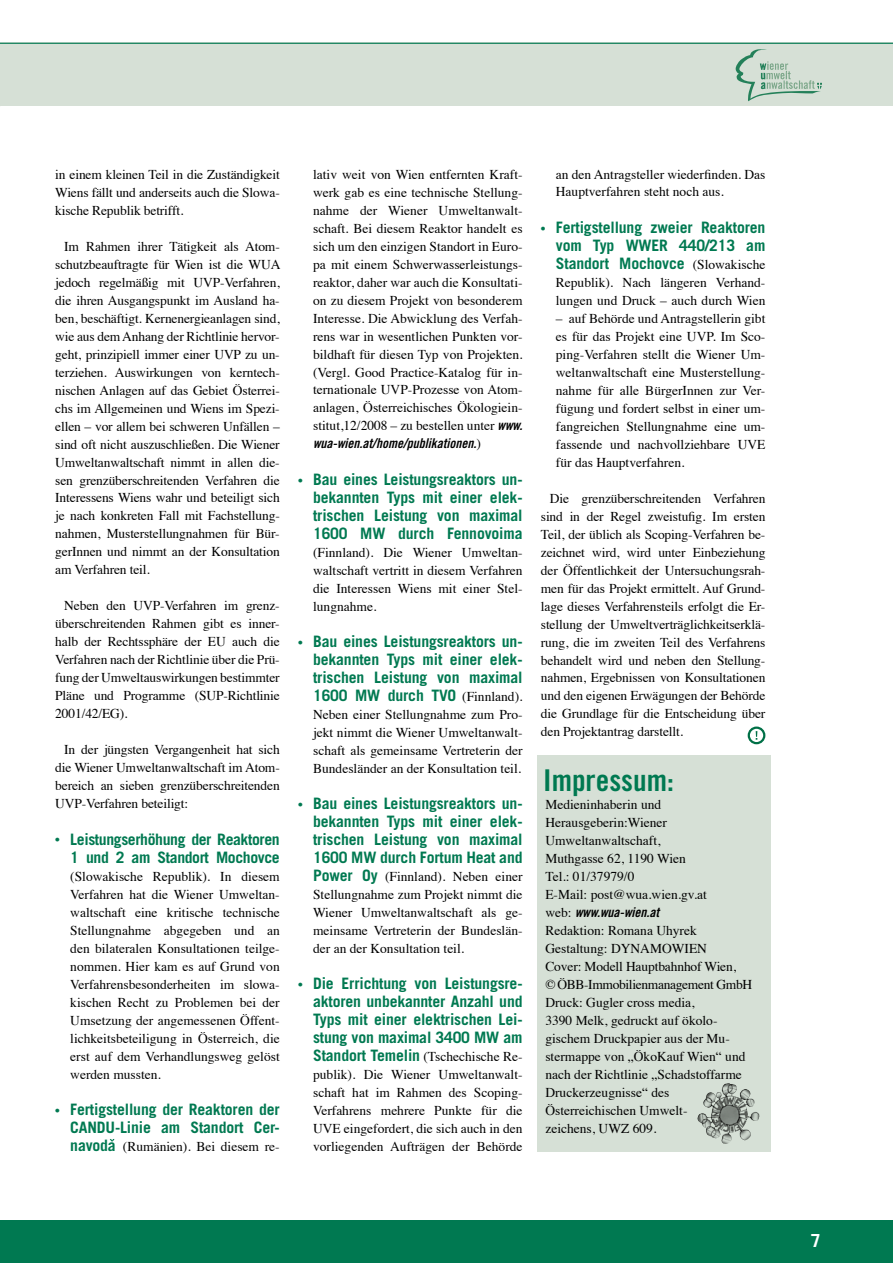
<style>
.page{position:relative;width:893px;height:1263px;background:#fff}
.page>*{position:absolute;margin:0;border:0;box-sizing:border-box;transform-origin:0 0}
.t1{font:30px "Trade Gothic Bold Cond Twenty";color:#007951}
.t2{font:700 18px "Trade Gothic";color:#fff}
.t3{font:700 15.75px/18px "Trade Gothic";letter-spacing:-.01em;color:#007951;text-align:justify}
.t4{font:13.5px/18px "Times";color:#000;text-align:justify}
.t5{font:13.5px "Trade Gothic Bold Cond Twenty Obl";color:#000}
.s1{font-family:"Times";font-weight:400;font-size:13.5px}
.s2{font-family:"Trade Gothic";font-weight:700;font-size:15.75px;color:#007951}
.s3{font-family:"Trade Gothic Bold Cond Twenty Obl"}
.s4{font-family:"Times"}
.s5{font-family:"Times";font-weight:400;font-size:13.5px;color:#000}
</style>
<div class="page">
<div style="left:0;top:1220px;width:893px;height:43px;background:#007951"></div>
<div style="left:0;top:43px;width:893px;height:63px;background:#d6e0d6"></div>
<svg style="left:736px;top:49px;width:86px;height:52px"></svg>
<hr style="left:0;top:43px;width:893px;height:1px;background:#007951">
<div style="left:537px;top:755px;width:234px;height:396px;background:#d6e0d6"></div>
<svg style="left:749px;top:728px;width:15px;height:15px"></svg>
<div style="left:748px;top:726px;width:17px;height:18px;border:2px solid #007047;border-radius:50%"></div>
<img style="left:715px;top:1083px;width:13px;height:19px">
<p class="t4" style="left:55px;top:164px;width:226px">in einem kleinen Teil in die Zuständigkeit Wiens fällt und anderseits auch die Slowa&shy;kische Republik betrifft.</p>
<p class="t4" style="left:55px;top:236px;width:227px;text-indent:9px">Im Rahmen ihrer Tätigkeit als Atom&shy;schutzbeauftragte für Wien ist die WUA jedoch regelmäßig mit UVP-Verfahren, die ihren Ausgangspunkt im Ausland ha&shy;ben, beschäftigt. Kernenergieanlagen sind, wie aus dem Anhang der Richtlinie hervor&shy;geht, prinzipiell immer einer UVP zu un&shy;terziehen. Auswirkungen von kerntech&shy;nischen Anlagen auf das Gebiet Österrei&shy;chs im Allgemeinen und Wiens im Spezi&shy;ellen – vor allem bei schweren Unfällen – sind oft nicht auszuschließen. Die Wiener Umweltanwaltschaft nimmt in allen die&shy;sen grenzüberschreitenden Verfahren die Interessens Wiens wahr und beteiligt sich je nach konkreten Fall mit Fachstellung&shy;nahmen, Musterstellungnahmen für Bür&shy;gerInnen und nimmt an der Konsultation am Verfahren teil.</p>
<p class="t4" style="left:55px;top:596px;width:226px;text-indent:9px">Neben den UVP-Verfahren im grenz&shy;überschreitenden Rahmen gibt es inner&shy;halb der Rechtssphäre der EU auch die Verfahren nach der Richtlinie über die Prü&shy;fung der Umweltauswirkungen bestimmter Pläne und Programme (SUP-Richtlinie 2001/42/EG).</p>
<p class="t4" style="left:55px;top:740px;width:226px;text-indent:9px">In der jüngsten Vergangenheit hat sich die Wiener Umweltanwaltschaft im Atom&shy;bereich an sieben grenzüberschreitenden UVP-Verfahren beteiligt:</p>
<p class="t3" style="left:55px;top:830px;width:226px;text-align:right"><span class="s1">•</span> Leistungserhöhung der Reaktoren<br>1 und 2 am Standort Mochovce</p>
<p class="t4" style="left:70px;top:866px;width:211px">(Slowakische Republik). In diesem Verfahren hat die Wiener Umweltan&shy;waltschaft eine kritische technische Stellungnahme abgegeben und an den bilateralen Konsultationen teilge&shy;nommen. Hier kam es auf Grund von Verfahrensbesonderheiten im slowa&shy;kischen Recht zu Problemen bei der Umsetzung der angemessenen Öffent&shy;lichkeitsbeteiligung in Österreich, die erst auf dem Verhandlungsweg gelöst werden mussten.</p>
<p class="t3" style="left:55px;top:1100px;width:226px;text-align:right"><span class="s1">•</span> Fertigstellung der Reaktoren der<br>CANDU-Linie am Standort Cer-</p>
<p class="t4" style="left:70px;top:1136px;width:211px"><span class="s2">navoda</span> (Rumänien). Bei diesem re-</p>
<p class="t4" style="left:313px;top:164px;width:211px">lativ weit von Wien entfernten Kraft&shy;werk gab es eine technische Stellung&shy;nahme der Wiener Umweltanwalt&shy;schaft. Bei diesem Reaktor handelt es sich um den einzigen Standort in Euro&shy;pa mit einem Schwerwasserleistungs&shy;reaktor, daher war auch die Konsultati&shy;on zu diesem Projekt von besonderem Interesse. Die Abwicklung des Verfah&shy;rens war in wesentlichen Punkten vor&shy;bildhaft für diesen Typ von Projekten. (Vergl. Good Practice-Katalog für in&shy;ternationale UVP-Prozesse von Atom&shy;anlagen, Österreichisches Ökologiein&shy;stitut,12/2008 – zu bestellen unter <span class="s3">www.</span></p>
<p class="t5" style="left:313px;top:435px;width:169px">wua-wien.at/home/publikationen.<span class="s4">)</span></p>
<p class="t3" style="left:313px;top:470px;width:211px;text-indent:-15px"><span class="s1">•</span> Bau eines Leistungsreaktors un&shy;bekannten Typs mit einer elek&shy;trischen Leistung von maximal 1600 MW durch Fennovoima</p>
<p class="t4" style="left:313px;top:542px;width:211px">(Finnland). Die Wiener Umweltan&shy;waltschaft vertritt in diesem Verfahren die Interessen Wiens mit einer Stel&shy;lungnahme.</p>
<p class="t3" style="left:313px;top:632px;width:211px;text-indent:-15px"><span class="s1">•</span> Bau eines Leistungsreaktors un&shy;bekannten Typs mit einer elek&shy;trischen Leistung von maximal 1600 MW durch TVO <span class="s5">(Finnland).</span></p>
<p class="t4" style="left:313px;top:704px;width:211px">Neben einer Stellungnahme zum Pro&shy;jekt nimmt die Wiener Umweltanwalt&shy;schaft als gemeinsame Vertreterin der Bundesländer an der Konsultation teil.</p>
<p class="t3" style="left:313px;top:794px;width:211px;text-indent:-15px"><span class="s1">•</span> Bau eines Leistungsreaktors un&shy;bekannten Typs mit einer elek&shy;trischen Leistung von maximal 1600 MW durch Fortum Heat and</p>
<p class="t4" style="left:313px;top:866px;width:211px"><span class="s2">Power Oy</span> (Finnland). Neben einer Stellungnahme zum Projekt nimmt die Wiener Umweltanwaltschaft als ge&shy;meinsame Vertreterin der Bundeslän&shy;der an der Konsultation teil.</p>
<p class="t3" style="left:313px;top:974px;width:211px;text-indent:-15px"><span class="s1">•</span> Die Errichtung von Leistungsre&shy;aktoren unbekannter Anzahl und Typs mit einer elektrischen Lei&shy;stung von maximal 3400 MW am</p>
<p class="t4" style="left:313px;top:1046px;width:211px"><span class="s2">Standort Temelin</span> (Tschechische Re&shy;publik). Die Wiener Umweltanwalt&shy;schaft hat im Rahmen des Scoping-Verfahrens mehrere Punkte für die UVE eingefordert, die sich auch in den vorliegenden Aufträgen der Behörde</p>
<p class="t4" style="left:556px;top:164px;width:211px">an den Antragsteller wiederfinden. Das<br>Hauptverfahren steht noch aus.</p>
<p class="t3" style="left:556px;top:218px;width:211px;text-indent:-15px"><span class="s1">•</span> Fertigstellung zweier Reaktoren vom Typ WWER 440/213 am Standort Mochovce <span class="s5">(Slowakische</span></p>
<p class="t4" style="left:556px;top:272px;width:211px">Republik). Nach längeren Verhand&shy;lungen und Druck – auch durch Wien</p>
<p class="t4" style="left:556px;top:308px;width:211px">– auf Behörde und Antragstellerin gibt es für das Projekt eine UVP. Im Sco&shy;ping-Verfahren stellt die Wiener Um&shy;weltanwaltschaft eine Musterstellung&shy;nahme für alle BürgerInnen zur Ver&shy;fügung und fordert selbst in einer um&shy;fangreichen Stellungnahme eine um&shy;fassende und nachvollziehbare UVE für das Hauptverfahren.</p>
<p class="t4" style="left:541px;top:488px;width:226px;text-indent:9px">Die grenzüberschreitenden Verfahren sind in der Regel zweistufig. Im ersten Teil, der üblich als Scoping-Verfahren be&shy;zeichnet wird, wird unter Einbeziehung der Öffentlichkeit der Untersuchungsrah&shy;men für das Projekt ermittelt. Auf Grund&shy;lage dieses Verfahrensteils erfolgt die Er&shy;stellung der Umweltverträglichkeitserklä&shy;rung, die im zweiten Teil des Verfahrens behandelt wird und neben den Stellung&shy;nahmen, Ergebnissen von Konsultationen und den eigenen Erwägungen der Behörde die Grundlage für die Entscheidung über den Projektantrag darstellt.</p>
<h1 class="t1" style="left:543px;top:762px;width:132px">Impressum:</h1>
<p class="t4" style="left:545px;top:794px;width:163px;text-align:left">Medieninhaberin und<br>Herausgeberin:Wiener<br>Umweltanwaltschaft,<br>Muthgasse 62, 1190 Wien<br>Tel.: 01/37979/0<br>E-Mail: post@wua.wien.gv.at</p>
<p class="t5" style="left:545px;top:903px;width:115px"><span class="s4">web:</span> www.wua-wien.at</p>
<p class="t4" style="left:545px;top:920px;width:208px;text-align:left">Redaktion: Romana Uhyrek<br>Gestaltung: DYNAMOWIEN<br>Cover: Modell Hauptbahnhof Wien, ©ÖBB-Immobilienmanagement GmbH<br>Druck: Gugler cross media,<br>3390 Melk, gedruckt auf ökolo&shy;gischem Druckpapier aus der Mu&shy;stermappe von „ÖkoKauf Wien“ und nach der Richtlinie „Schadstoffarme<br>Druckerzeugnisse“ des<br>Österreichischen Umwelt-<br>zeichens, UWZ 609.</p>
<h2 class="t2" style="left:811px;top:1229px;width:12px">7</h2>
</div>
